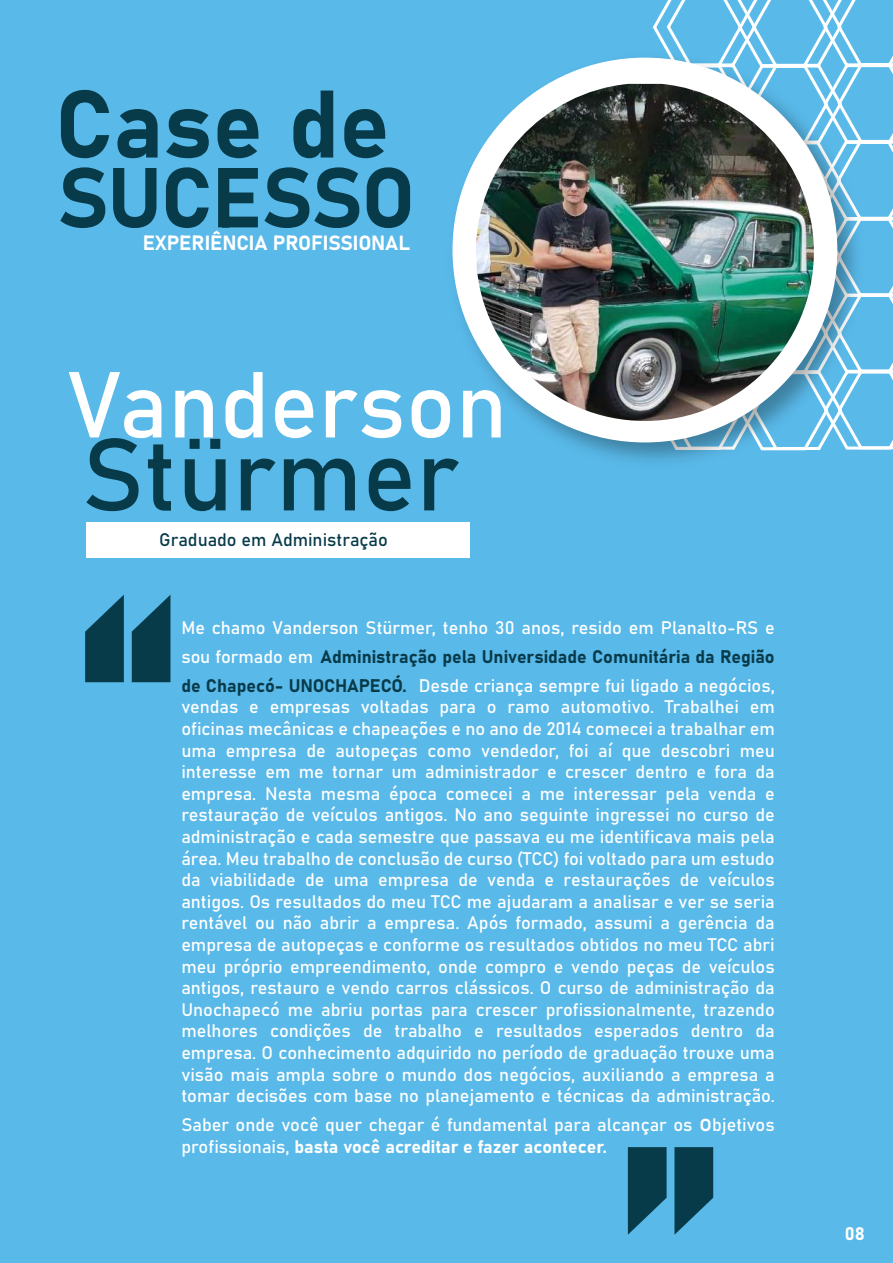
<style>
.page{position:relative;width:893px;height:1263px;background:#59b9e9}
.page>*{position:absolute;margin:0;border:0;box-sizing:border-box;transform-origin:0 0}
.t1{font:100.8px "Bahnschrift";color:#083b4a}
.t2{font:94.35px "Bahnschrift";color:#083b4a}
.t3{font:92.1px "Bahnschrift";color:#fff}
.t4{font:83.7px "Bahnschrift";letter-spacing:-.02em;color:#083b4a}
.t5{font:20.25px "Bahnschrift";color:#fff}
.t6{font:18px/21.6px "Bahnschrift";color:#fff;text-align:justify}
.t7{font:18px "Bahnschrift";color:#083b4a}
.s1{color:#083b4a}
.s2{font-size:24px}
</style>
<div class="page">
<svg style="left:653px;top:0;width:240px;height:450px"></svg>
<img style="left:461px;top:46px;width:409px;height:415px">
<div style="left:452px;top:58px;width:385px;height:384px;background:#fff;border-radius:50%"></div>
<img style="left:476px;top:84px;width:338px;height:337px">
<div style="left:86px;top:523px;width:384px;height:35px;background:#fff"></div>
<svg style="left:85px;top:595px;width:85px;height:87px"></svg>
<svg style="left:628px;top:1147px;width:85px;height:88px"></svg>
<h2 class="t2" style="left:55px;top:53px;width:336px">Case de</h2>
<h3 class="t4" style="left:57px;top:134px;width:359px">SUCESSO</h3>
<p class="t5" style="left:143px;top:227px;width:269px">EXPERIÊNCIA PROFISSIONAL</p>
<h3 class="t3" style="left:67px;top:335px;width:442px">Vanderson</h3>
<h1 class="t1" style="left:82px;top:398px;width:379px">Stürmer</h1>
<p class="t7" style="left:159px;top:526px;width:230px">Graduado em Administração</p>
<p class="t6" style="left:181px;top:612px;width:595px;line-height:28.8px">Me chamo Vanderson Stürmer, tenho 30 anos, resido em Planalto-RS e sou formado em <span class="s1">Administração pela Universidade Comunitária da Região de Chapecó- UNOCHAPECÓ.</span> Desde criança sempre fui ligado a negócios,</p>
<p class="t6" style="left:181px;top:695px;width:595px">vendas e empresas voltadas para o ramo automotivo. Trabalhei em oficinas mecânicas e chapeações e no ano de 2014 comecei a trabalhar em uma empresa de autopeças como vendedor, foi aí que descobri meu interesse em me tornar um administrador e crescer dentro e fora da empresa. Nesta mesma época comecei a me interessar pela venda e restauração de veículos antigos. No ano seguinte ingressei no curso de administração e cada semestre que passava eu me identificava mais pela área. Meu trabalho de conclusão de curso (TCC) foi voltado para um estudo da viabilidade de uma empresa de venda e restaurações de veículos antigos. Os resultados do meu TCC me ajudaram a analisar e ver se seria rentável ou não abrir a empresa. Após formado, assumi a gerência da empresa de autopeças e conforme os resultados obtidos no meu TCC abri meu próprio empreendimento, onde compro e vendo peças de veículos antigos, restauro e vendo carros clássicos. O curso de administração da Unochapecó me abriu portas para crescer profissionalmente, trazendo melhores condições de trabalho e resultados esperados dentro da empresa. O conhecimento adquirido no período de graduação trouxe uma visão mais ampla sobre o mundo dos negócios, auxiliando a empresa a tomar decisões com base no planejamento e técnicas da administração.</p>
<p class="t6" style="left:181px;top:1113px;width:595px">Saber onde você quer chegar é fundamental para alcançar os <span class="s2">o</span>bjetivos profissionais, basta você acreditar e fazer acontecer.</p>
<p class="t6" style="left:845px;top:1222px;width:22px">08</p>
</div>
